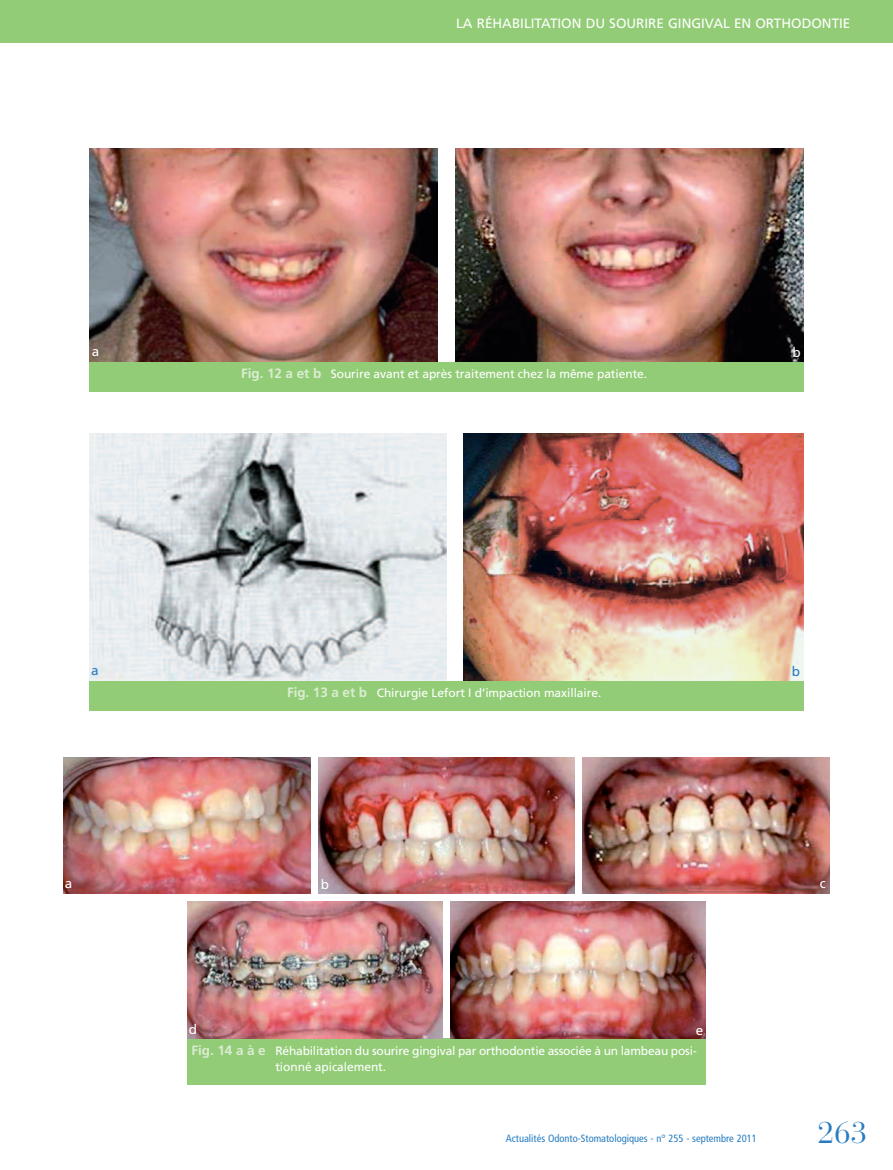
<style>
.page{position:relative;width:893px;height:1170px;background:#fff}
.page>*{position:absolute;margin:0;border:0;box-sizing:border-box;transform-origin:0 0}
.t1{font:30px "Bauer Bodoni";color:#277dc1}
.t2{font:13.5px "Frutiger";color:#fff}
.t3{font:13.5px "Frutiger";color:#277dc1}
.t4{font:12px/16.5px "Frutiger";letter-spacing:-.005em;color:#fff}
.t5{font:condensed 10.5px "Frutiger";color:#277dc1}
.s1{font-weight:700;font-size:13.5px;color:#daecd2}
</style>
<div class="page">
<div style="left:0;top:0;width:893px;height:43px;background:#93cc77"></div>
<div style="left:89px;top:361px;width:715px;height:30px;background:#93cc77"></div>
<img style="left:89px;top:149px;width:349px;height:212px">
<img style="left:455px;top:149px;width:349px;height:212px">
<div style="left:89px;top:680px;width:715px;height:30px;background:#93cc77"></div>
<img style="left:89px;top:434px;width:357px;height:246px">
<img style="left:463px;top:434px;width:341px;height:246px">
<div style="left:187px;top:1037px;width:519px;height:47px;background:#93cc77"></div>
<img style="left:187px;top:901px;width:255px;height:136px">
<img style="left:451px;top:901px;width:255px;height:136px">
<img style="left:64px;top:757px;width:246px;height:136px">
<img style="left:319px;top:757px;width:255px;height:136px">
<img style="left:583px;top:757px;width:246px;height:136px">
<p class="t2" style="left:456px;top:18px;width:396px">LA RÉHABILITATION DU SOURIRE GINGIVAL EN ORTHODONTIE</p>
<p class="t2" style="left:92px;top:346px;width:9px">a</p>
<p class="t2" style="left:792px;top:346px;width:10px">b</p>
<p class="t4" style="left:241px;top:366px;width:408px"><span class="s1">Fig. 12 a et b</span> Sourire avant et après traitement chez la même patiente.</p>
<p class="t3" style="left:91px;top:665px;width:9px">a</p>
<p class="t3" style="left:792px;top:665px;width:10px">b</p>
<p class="t4" style="left:287px;top:685px;width:316px"><span class="s1">Fig. 13 a et b</span> Chirurgie Lefort I d’impaction maxillaire.</p>
<p class="t2" style="left:65px;top:877px;width:9px">a</p>
<p class="t2" style="left:321px;top:878px;width:10px">b</p>
<p class="t2" style="left:820px;top:878px;width:7px">c</p>
<p class="t2" style="left:189px;top:1024px;width:10px">d</p>
<p class="t2" style="left:696px;top:1024px;width:9px">e</p>
<p class="t4" style="left:275px;top:1043px;width:423px;text-indent:-84px"><span class="s1">Fig. 14 a à e</span> Réhabilitation du sourire gingival par orthodontie associée à un lambeau posi&shy;tionné apicalement.</p>
<p class="t5" style="left:506px;top:1134px;width:253px">Actualités Odonto-Stomatologiques - n° 255 - septembre 2011</p>
<h1 class="t1" style="left:817px;top:1121px;width:52px">263</h1>
</div>
